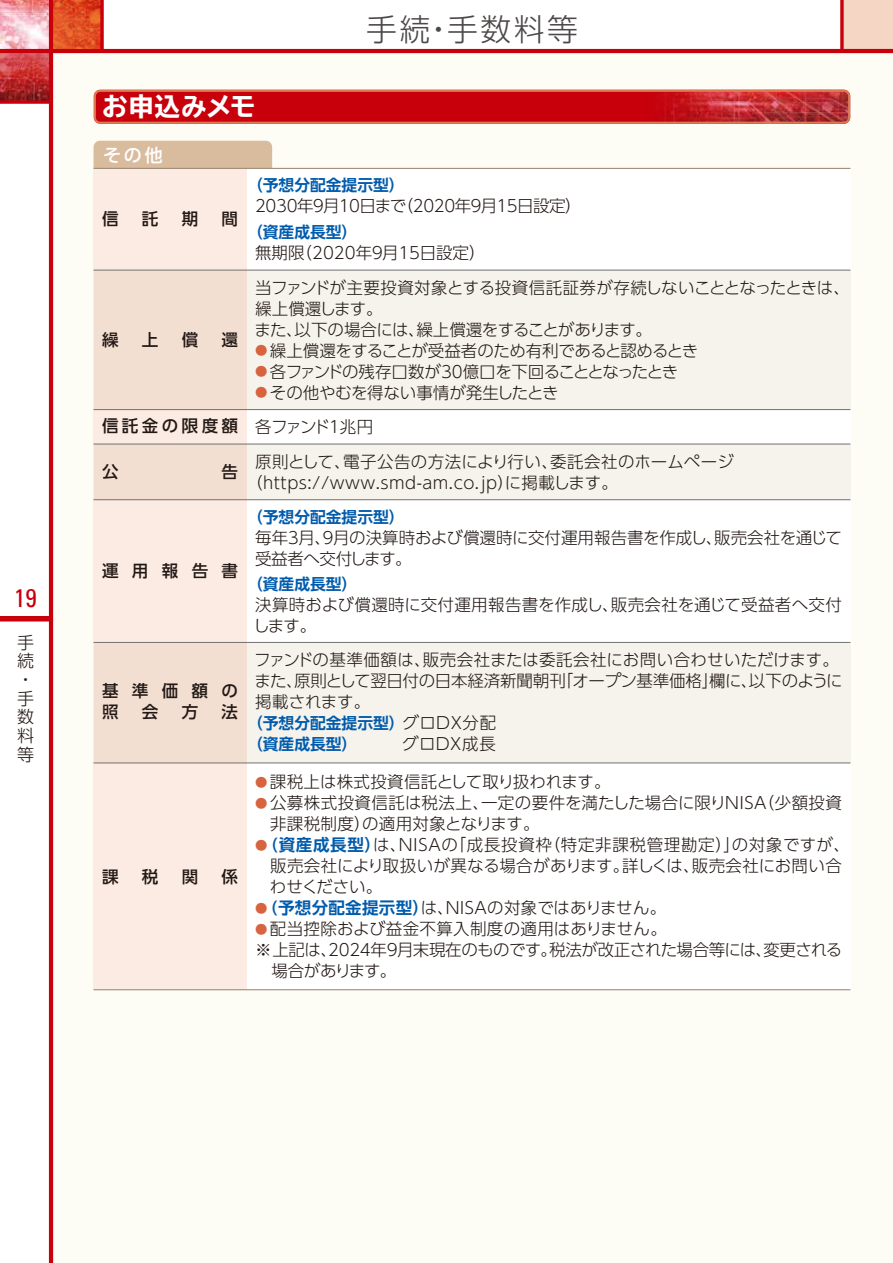
<style>
.page{position:relative;width:893px;height:1263px;background:#fff}
.page>*{position:absolute;margin:0;border:0;box-sizing:border-box;transform-origin:0 0}
.t1{font:300 30.9px "UD Shin Go Pro";letter-spacing:.08em;color:#4c4948}
.t2{font:700 expanded 25.5px "TBUD Go Std";letter-spacing:.025em;color:#fff}
.t3{font:condensed 25.5px "Univers";color:#c7000b}
.t4{font:500 18px "UD Shin Go Pro";color:#fff}
.t5{font:300 16.95px/18.8px "UD Shin Go Pro";color:#221815}
.t6{font:300 16.5px/21px "UD Shin Go Pro";letter-spacing:-.005em;color:#221815}
.t7{font:300 16.5px/21px "UD Shin Go Pro";letter-spacing:.02em;color:#221815}
.t8{font:300 16.5px/21px "UD Shin Go Pro";letter-spacing:-.025em;color:#221815}
.t9{font:300 16.5px/21px "UD Shin Go Pro";letter-spacing:-.03em;color:#221815}
.t10{font:300 16.5px/21px "UD Shin Go Pro";letter-spacing:.025em;color:#221815}
.t11{font:300 16.5px/21px "UD Shin Go Pro";letter-spacing:.03em;color:#221815}
.t12{font:300 16.5px "UD Shin Go Pro";letter-spacing:-.045em;color:#221815}
.t13{font:500 16.5px/21px "UD Shin Go Pro";letter-spacing:.81em;color:#221815}
.t14{font:300 16.5px "UD Shin Go Pro";letter-spacing:-.13em;color:#221815}
.t15{font:700 15.75px "UD Shin Go Pro De";color:#005bac}
.s1{font-size:12.3px;color:#d7633f}
.s2{font-weight:500}
.s3{font-family:"UD Shin Go Pro";font-weight:300;font-size:16.5px;color:#221815}
.s4{font-family:"UD Shin Go Pro De";font-weight:700;font-size:15.75px;color:#005bac}
.s5{font-family:"UD Shin Go Pro De";font-weight:700;color:#005bac}
</style>
<div class="page">
<img style="left:0;top:0;width:49px;height:49px">
<svg style="left:53px;top:0;width:47px;height:49px;background:#df5023"></svg>
<svg style="left:0;top:53px;width:49px;height:47px;background:#bb3538"></svg>
<div style="left:51px;top:51px;width:842px;height:1212px;background:#fdfcf5"></div>
<div style="left:842px;top:0;width:51px;height:51px;background:#f5d5c4"></div>
<div style="left:0;top:616px;width:51px;height:5px;background:#c7000b"></div>
<hr style="left:49px;top:0;width:4px;height:1263px;background:#c7000b">
<hr style="left:0;top:49px;width:893px;height:4px;background:#c7000b">
<svg style="left:0;top:100px;width:49px;height:4px"></svg>
<svg style="left:100px;top:0;width:4px;height:49px"></svg>
<svg style="left:840px;top:0;width:4px;height:49px"></svg>
<svg style="left:94px;top:90px;width:756px;height:34px;background:#c7181d"></svg>
<div style="left:94px;top:141px;width:178px;height:34px;background:#d9bb9e;border-radius:6px"></div>
<div style="left:94px;top:168px;width:153px;height:822px;background:#fbebe2"></div>
<div style="left:247px;top:168px;width:603px;height:822px;background:#fff"></div>
<div style="left:94px;top:642px;width:756px;height:121px;background:linear-gradient(to right,#f3e5da,#f7f9f5)"></div>
<div style="left:94px;top:444px;width:756px;height:56px;background:linear-gradient(to right,#f3e5da,#f7f9f5)"></div>
<div style="left:94px;top:270px;width:756px;height:140px;background:linear-gradient(to right,#f3e5da,#f7f9f5)"></div>
<hr style="left:94px;top:168px;width:756px;height:1px;background:#9d8771">
<hr style="left:94px;top:444px;width:756px;height:1px;background:#727171">
<hr style="left:94px;top:409px;width:756px;height:1px;background:#727171">
<hr style="left:94px;top:270px;width:756px;height:1px;background:#727171">
<hr style="left:94px;top:499px;width:756px;height:1px;background:#727171">
<hr style="left:94px;top:642px;width:756px;height:1px;background:#727171">
<hr style="left:94px;top:763px;width:756px;height:1px;background:#727171">
<hr style="left:94px;top:989px;width:756px;height:1px;background:#9d8771">
<hr style="left:892px;top:0;width:1px;height:51px;background:#d7633f">
<h2 class="t3" style="left:14px;top:582px;width:24px">19</h2>
<p class="t5" style="left:17px;top:632px;width:18px">手続・手数料等</p>
<h2 class="t2" style="left:102px;top:92px;width:155px">お申込みメモ</h2>
<p class="t4" style="left:103px;top:141px;width:61px">その他</p>
<h1 class="t1" style="left:366px;top:4px;width:213px">手続・手数料等</h1>
<p class="t13" style="left:102px;top:208px;width:18px">信</p>
<p class="t13" style="left:142px;top:208px;width:18px">託</p>
<p class="t13" style="left:182px;top:208px;width:18px">期</p>
<p class="t13" style="left:222px;top:208px;width:18px">間</p>
<p class="t13" style="left:102px;top:329px;width:18px">繰</p>
<p class="t13" style="left:142px;top:329px;width:18px">上</p>
<p class="t13" style="left:182px;top:329px;width:18px">償</p>
<p class="t13" style="left:222px;top:329px;width:18px">還</p>
<p class="t15" style="left:247px;top:173px;width:159px">（予想分配金提示型）</p>
<p class="t9" style="left:255px;top:195px;width:328px">2030年９月10日まで（2020年９月15日設定）</p>
<p class="t15" style="left:247px;top:219px;width:112px">（資産成長型）</p>
<p class="t6" style="left:255px;top:242px;width:232px">無期限（2020年９月15日設定）</p>
<p class="t9" style="left:254px;top:276px;width:597px">当ファンドが主要投資対象とする投資信託証券が存続しないこととなったときは、繰上償還します。<br>また、以下の場合には、繰上償還をすることがあります。</p>
<p class="t8" style="left:255px;top:339px;width:445px"><span class="s1">●</span> 繰上償還をすることが受益者のため有利であると認めるとき</p>
<p class="t12" style="left:255px;top:358px;width:425px"><span class="s1">●</span> 各ファンドの残存口数が30億口を下回ることとなったとき</p>
<p class="t6" style="left:255px;top:381px;width:305px"><span class="s1">●</span> その他やむを得ない事情が発生したとき</p>
<p class="t14" style="left:102px;top:414px;width:273px"><span class="s2">信託金の限度額</span> 各ファンド１兆円</p>
<p class="t13" style="left:102px;top:461px;width:18px">公</p>
<p class="t13" style="left:222px;top:461px;width:18px">告</p>
<p class="t11" style="left:246px;top:450px;width:489px;text-indent:9px">原則として、電子公告の方法により行い、委託会社のホームページ（https://www.smd-am.co.jp）に掲載します。</p>
<p class="t13" style="left:102px;top:560px;width:138px">運用報告書</p>
<p class="t13" style="left:102px;top:679px;width:138px">基準価額の照</p>
<p class="t13" style="left:142px;top:700px;width:18px">会</p>
<p class="t13" style="left:182px;top:700px;width:18px">方</p>
<p class="t13" style="left:222px;top:700px;width:18px">法</p>
<p class="t13" style="left:102px;top:865px;width:18px">課</p>
<p class="t13" style="left:142px;top:865px;width:18px">税</p>
<p class="t13" style="left:182px;top:865px;width:18px">関</p>
<p class="t13" style="left:222px;top:865px;width:18px">係</p>
<p class="t15" style="left:247px;top:504px;width:159px">（予想分配金提示型）</p>
<p class="t8" style="left:255px;top:526px;width:588px">毎年３月、９月の決算時および償還時に交付運用報告書を作成し、販売会社を通じて受益者へ交付します。</p>
<p class="t15" style="left:247px;top:571px;width:112px">（資産成長型）</p>
<p class="t7" style="left:253px;top:594px;width:590px">決算時および償還時に交付運用報告書を作成し、販売会社を通じて受益者へ交付します。</p>
<p class="t6" style="left:254px;top:648px;width:590px">ファンドの基準価額は、販売会社または委託会社にお問い合わせいただけます。また、原則として翌日付の日本経済新聞朝刊「オープン基準価格」欄に、以下のように掲載されます。</p>
<p class="t15" style="left:247px;top:710px;width:251px">（予想分配金提示型）<span class="s3">グロＤＸ分配</span></p>
<p class="t6" style="left:247px;top:732px;width:250px"><span class="s4">（資産成長型）</span>　　　グロＤＸ成長</p>
<p class="t6" style="left:255px;top:771px;width:357px"><span class="s1">●</span> 課税上は株式投資信託として取り扱われます。</p>
<p class="t7" style="left:270px;top:792px;width:573px;text-indent:-15px"><span class="s1">●</span> 公募株式投資信託は税法上、一定の要件を満たした場合に限りNISA（少額投資非課税制度）の適用対象となります。</p>
<p class="t10" style="left:270px;top:834px;width:582px;text-indent:-15px"><span class="s1">●</span><span class="s4">（</span><span class="s5">資産成長型）</span>は、NISAの「成長投資枠（特定非課税管理勘定）」の対象ですが、販売会社により取扱いが異なる場合があります。詳しくは、販売会社にお問い合わせください。</p>
<p class="t7" style="left:255px;top:897px;width:413px"><span class="s1">●</span><span class="s4">（</span><span class="s5">予想分配金提示型）</span>は、NISAの対象ではありません。</p>
<p class="t7" style="left:255px;top:918px;width:413px"><span class="s1">●</span> 配当控除および益金不算入制度の適用はありません。</p>
<p class="t8" style="left:255px;top:939px;width:589px">※上記は、2024年9月末現在のものです。税法が改正された場合等には、変更される</p>
<p class="t12" style="left:272px;top:957px;width:126px">場合があります。</p>
</div>
